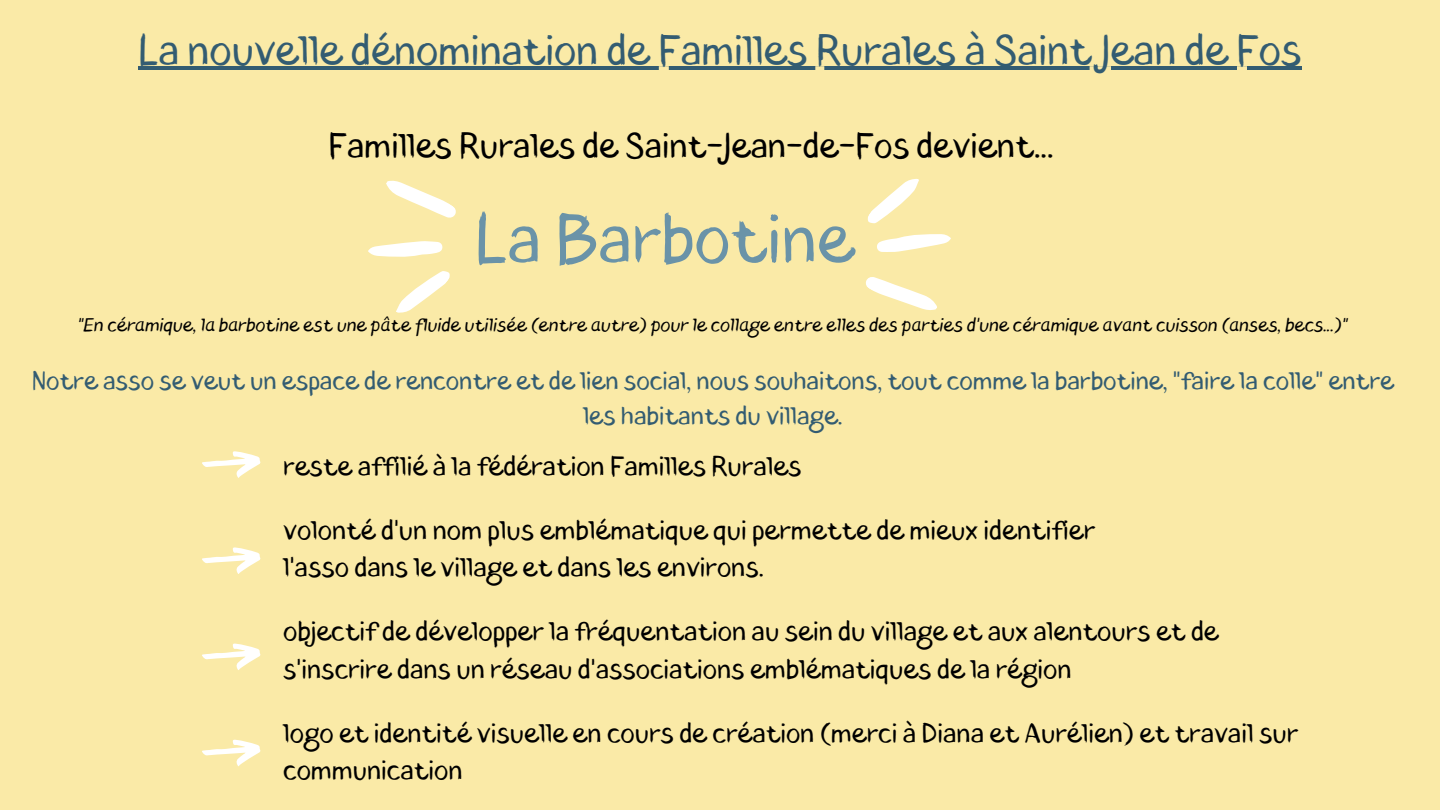
<style>
.page{position:relative;width:1440px;height:810px;background:#faeaa7}
.page>*{position:absolute;margin:0;border:0;box-sizing:border-box;transform-origin:0 0}
.t1{font:68px "Blushes";color:#6a93a8}
.t2{font:42px "Blushes";color:#335c72}
.t3{font:34.8px "Blushes";color:#000}
.t4{font:27px/37.5px "Blushes";color:#000}
.t5{font:25.3px/35.2px "Blushes";color:#335c72;text-align:center}
.t6{font:italic 18.7px "Blushes";color:#000}
</style>
<div class="page">
<svg style="left:368px;top:180px;width:88px;height:133px"></svg>
<svg style="left:866px;top:178px;width:85px;height:132px"></svg>
<svg style="left:202px;top:451px;width:59px;height:27px"></svg>
<hr style="left:138px;top:67px;width:1164px;height:3px;background:#335c72">
<svg style="left:202px;top:739px;width:59px;height:27px"></svg>
<svg style="left:202px;top:643px;width:59px;height:27px"></svg>
<svg style="left:202px;top:547px;width:59px;height:27px"></svg>
<h2 class="t2" style="left:138px;top:21px;width:1165px">La nouvelle dénomination de Familles Rurales à Saint Jean de Fos</h2>
<p class="t3" style="left:329px;top:121px;width:727px">Familles Rurales de Saint-Jean-de-Fos devient...</p>
<h1 class="t1" style="left:475px;top:192px;width:381px">La Barbotine</h1>
<p class="t6" style="left:78px;top:312px;width:1272px">"En céramique, la barbotine est une pâte fluide utilisée (entre autre) pour le collage entre elles des parties d'une céramique avant cuisson (anses, becs...)"</p>
<p class="t5" style="left:32px;top:364px;width:1364px">Notre asso se veut un espace de rencontre et de lien social, nous souhaitons, tout comme la barbotine, "faire la colle" entre les habitants du village.</p>
<p class="t4" style="left:283px;top:448px;width:520px">reste affilié à la fédération Familles Rurales</p>
<p class="t4" style="left:283px;top:512px;width:814px">volonté d'un nom plus emblématique qui permette de mieux identifier l'asso dans le village et dans les environs.</p>
<p class="t4" style="left:283px;top:613px;width:937px">objectif de développer la fréquentation au sein du village et aux alentours et de s'inscrire dans un réseau d'associations emblématiques de la région</p>
<p class="t4" style="left:283px;top:715px;width:1017px">logo et identité visuelle en cours de création (merci à Diana et Aurélien) et travail sur communication</p>
</div>
